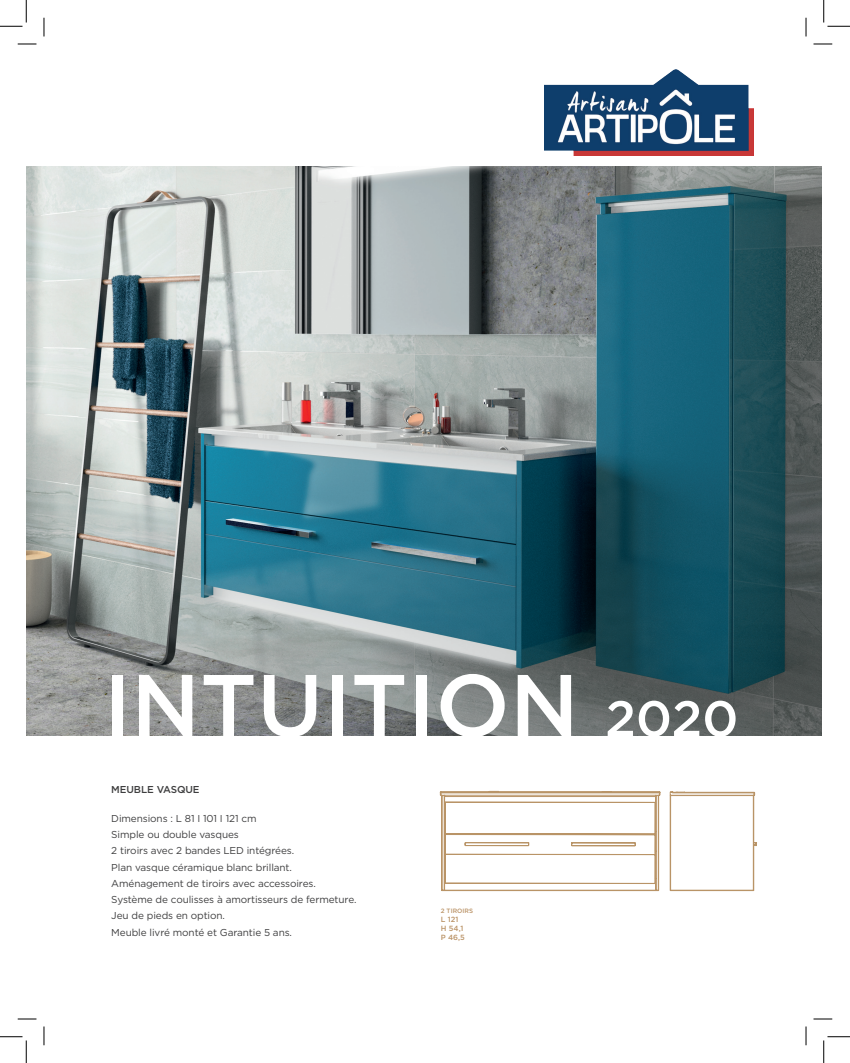
<style>
.page{position:relative;width:850px;height:1063px;background:#fff}
.page>*{position:absolute;margin:0;border:0;box-sizing:border-box;transform-origin:0 0}
.t1{font:500 87.5px "Gotham";color:#fff}
.t2{font:10px/16.2px "Gotham";letter-spacing:-.01em;color:#3e3e3f}
.t3{font:500 10px "Gotham";letter-spacing:-.01em;color:#3e3e3f}
.t4{font:500 7.5px/9px "Gotham";color:#bb9468}
.t5{font:500 6.25px "Gotham";color:#bb9468}
.s1{font-size:50px}
</style>
<div class="page">
<img style="left:26px;top:166px;width:796px;height:569px">
<svg style="left:440px;top:790px;width:221px;height:101px"></svg>
<svg style="left:669px;top:791px;width:88px;height:100px"></svg>
<img style="left:545px;top:70px;width:208px;height:85px">
<svg style="left:18px;top:43px;width:18px;height:2px"></svg>
<svg style="left:813px;top:43px;width:19px;height:2px"></svg>
<svg style="left:18px;top:1018px;width:18px;height:1px"></svg>
<svg style="left:813px;top:1018px;width:19px;height:1px"></svg>
<svg style="left:43px;top:18px;width:2px;height:18px"></svg>
<svg style="left:43px;top:1026px;width:2px;height:19px"></svg>
<svg style="left:805px;top:18px;width:2px;height:18px"></svg>
<svg style="left:805px;top:1026px;width:2px;height:19px"></svg>
<svg style="left:0;top:0;width:27px;height:27px"></svg>
<svg style="left:0;top:1036px;width:27px;height:26px"></svg>
<svg style="left:823px;top:0;width:27px;height:27px"></svg>
<svg style="left:823px;top:1036px;width:27px;height:26px"></svg>
<h1 class="t1" style="left:103px;top:648px;width:636px">INTUITION <span class="s1">2020</span></h1>
<p class="t3" style="left:111px;top:782px;width:90px">MEUBLE VASQUE</p>
<p class="t2" style="left:111px;top:809px;width:247px">Dimensions : L 81 I 101 I 121 cm<br>Simple ou double vasques<br>2 tiroirs avec 2 bandes LED intégrées.<br>Plan vasque céramique blanc brillant.<br>Aménagement de tiroirs avec accessoires.<br>Système de coulisses à amortisseurs de fermeture.<br>Jeu de pieds en option.<br>Meuble livré monté et Garantie 5 ans.</p>
<p class="t5" style="left:441px;top:906px;width:34px">2 TIROIRS</p>
<p class="t4" style="left:441px;top:914px;width:25px">L 121<br>H 54,1<br>P 46,5</p>
</div>
